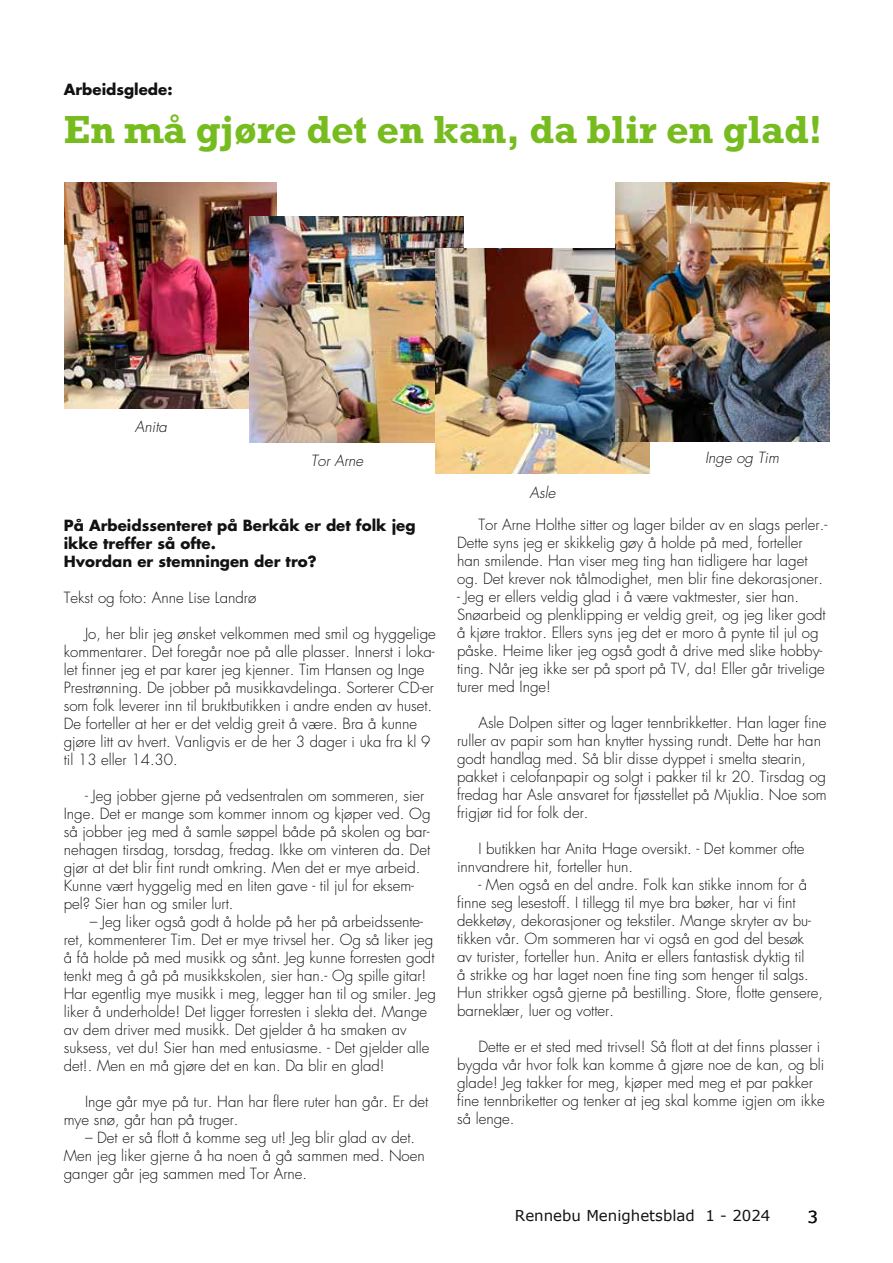
<style>
.page{position:relative;width:893px;height:1263px;background:#fff}
.page>*{position:absolute;margin:0;border:0;box-sizing:border-box;transform-origin:0 0}
.t1{font:700 39.75px "Rockwell";letter-spacing:-.005em;color:#77bc1f}
.t2{font:16.5px "Verdana";color:#121212}
.t3{font:300 15px/18px "Futura";color:#121212}
.t4{font:700 15px/18px "Futura";color:#121212}
.t5{font:15px "Verdana";color:#121212}
.t6{font:italic 300 15px "Futura";color:#121212}
</style>
<div class="page">
<img style="left:64px;top:183px;width:212px;height:225px">
<img style="left:250px;top:217px;width:213px;height:225px">
<img style="left:436px;top:248px;width:213px;height:225px">
<img style="left:616px;top:183px;width:213px;height:259px">
<p class="t4" style="left:64px;top:80px;width:110px">Arbeidsglede:</p>
<h1 class="t1" style="left:64px;top:106px;width:760px">En må gjøre det en kan, da blir en glad!</h1>
<p class="t6" style="left:135px;top:418px;width:34px">Anita</p>
<p class="t6" style="left:311px;top:451px;width:54px">Tor Arne</p>
<p class="t4" style="left:64px;top:516px;width:353px">På Arbeidssenteret på Berkåk er det folk jeg ikke treffer så ofte.<br>Hvordan er stemningen der tro?</p>
<p class="t3" style="left:64px;top:589px;width:194px">Tekst og foto: Anne Lise Landrø</p>
<p class="t3" style="left:64px;top:625px;width:374px;text-indent:21px">Jo, her blir jeg ønsket velkommen med smil og hyggelige kommentarer. Det foregår noe på alle plasser. Innerst i loka&shy;let finner jeg et par karer jeg kjenner. Tim Hansen og Inge Prestrønning. De jobber på musikkavdelinga. Sorterer CD-er som folk leverer inn til bruktbutikken i andre enden av huset.<br>De forteller at her er det veldig greit å være. Bra å kunne gjøre litt av hvert. Vanligvis er de her 3 dager i uka fra kl 9 til 13 eller 14.30.</p>
<p class="t3" style="left:64px;top:787px;width:368px;text-indent:21px">- Jeg jobber gjerne på vedsentralen om sommeren, sier Inge. Det er mange som kommer innom og kjøper ved. Og så jobber jeg med å samle søppel både på skolen og bar&shy;nehagen tirsdag, torsdag, fredag. Ikke om vinteren da. Det gjør at det blir fint rundt omkring. Men det er mye arbeid.<br>Kunne vært hyggelig med en liten gave - til jul for eksem&shy;pel? Sier han og smiler lurt.</p>
<p class="t3" style="left:64px;top:913px;width:374px;text-indent:26px">– Jeg liker også godt å holde på her på arbeidssente&shy;ret, kommenterer Tim. Det er mye trivsel her. Og så liker jeg å få holde på med musikk og sånt. Jeg kunne forresten godt tenkt meg å gå på musikkskolen, sier han.- Og spille gitar!<br>Har egentlig mye musikk i meg, legger han til og smiler. Jeg liker å underholde! Det ligger forresten i slekta det. Mange av dem driver med musikk. Det gjelder å ha smaken av suksess, vet du! Sier han med entusiasme. - Det gjelder alle det!. Men en må gjøre det en kan. Da blir en glad!</p>
<p class="t3" style="left:64px;top:1093px;width:366px;text-indent:21px">Inge går mye på tur. Han har flere ruter han går. Er det mye snø, går han på truger.</p>
<p class="t3" style="left:64px;top:1129px;width:363px;text-indent:21px">– Det er så flott å komme seg ut! Jeg blir glad av det.<br>Men jeg liker gjerne å ha noen å gå sammen med. Noen ganger går jeg sammen med Tor Arne.</p>
<p class="t6" style="left:530px;top:483px;width:27px">Asle</p>
<p class="t6" style="left:705px;top:449px;width:75px">Inge og Tim</p>
<p class="t3" style="left:457px;top:516px;width:372px;text-indent:21px">Tor Arne Holthe sitter og lager bilder av en slags perler.- Dette syns jeg er skikkelig gøy å holde på med, forteller han smilende. Han viser meg ting han tidligere har laget og. Det krever nok tålmodighet, men blir fine dekorasjoner.</p>
<p class="t3" style="left:457px;top:588px;width:370px">- Jeg er ellers veldig glad i å være vaktmester, sier han.<br>Snøarbeid og plenklipping er veldig greit, og jeg liker godt å kjøre traktor. Ellers syns jeg det er moro å pynte til jul og påske. Heime liker jeg også godt å drive med slike hobby&shy;ting. Når jeg ikke ser på sport på TV, da! Eller går trivelige turer med Inge!</p>
<p class="t3" style="left:457px;top:714px;width:371px;text-indent:21px">Asle Dolpen sitter og lager tennbrikketter. Han lager fine ruller av papir som han knytter hyssing rundt. Dette har han godt handlag med. Så blir disse dyppet i smelta stearin, pakket i celofanpapir og solgt i pakker til kr 20. Tirsdag og fredag har Asle ansvaret for fjøsstellet på Mjuklia. Noe som frigjør tid for folk der.</p>
<p class="t3" style="left:457px;top:840px;width:349px;text-indent:21px">I butikken har Anita Hage oversikt. - Det kommer ofte innvandrere hit, forteller hun.</p>
<p class="t3" style="left:457px;top:876px;width:368px;text-indent:21px">- Men også en del andre. Folk kan stikke innom for å finne seg lesestoff. I tillegg til mye bra bøker, har vi fint dekketøy, dekorasjoner og tekstiler. Mange skryter av bu&shy;tikken vår. Om sommeren har vi også en god del besøk<br>av turister, forteller hun. Anita er ellers fantastisk dyktig til<br>å strikke og har laget noen fine ting som henger til salgs.<br>Hun strikker også gjerne på bestilling. Store, flotte gensere, barneklær, luer og votter.</p>
<p class="t3" style="left:457px;top:1038px;width:369px;text-indent:21px">Dette er et sted med trivsel! Så flott at det finns plasser i bygda vår hvor folk kan komme å gjøre noe de kan, og bli glade! Jeg takker for meg, kjøper med meg et par pakker fine tennbriketter og tenker at jeg skal komme igjen om ikke så lenge.</p>
<p class="t5" style="left:515px;top:1206px;width:257px">Rennebu Menighetsblad 1 - 2024</p>
<p class="t2" style="left:807px;top:1206px;width:12px">3</p>
</div>
